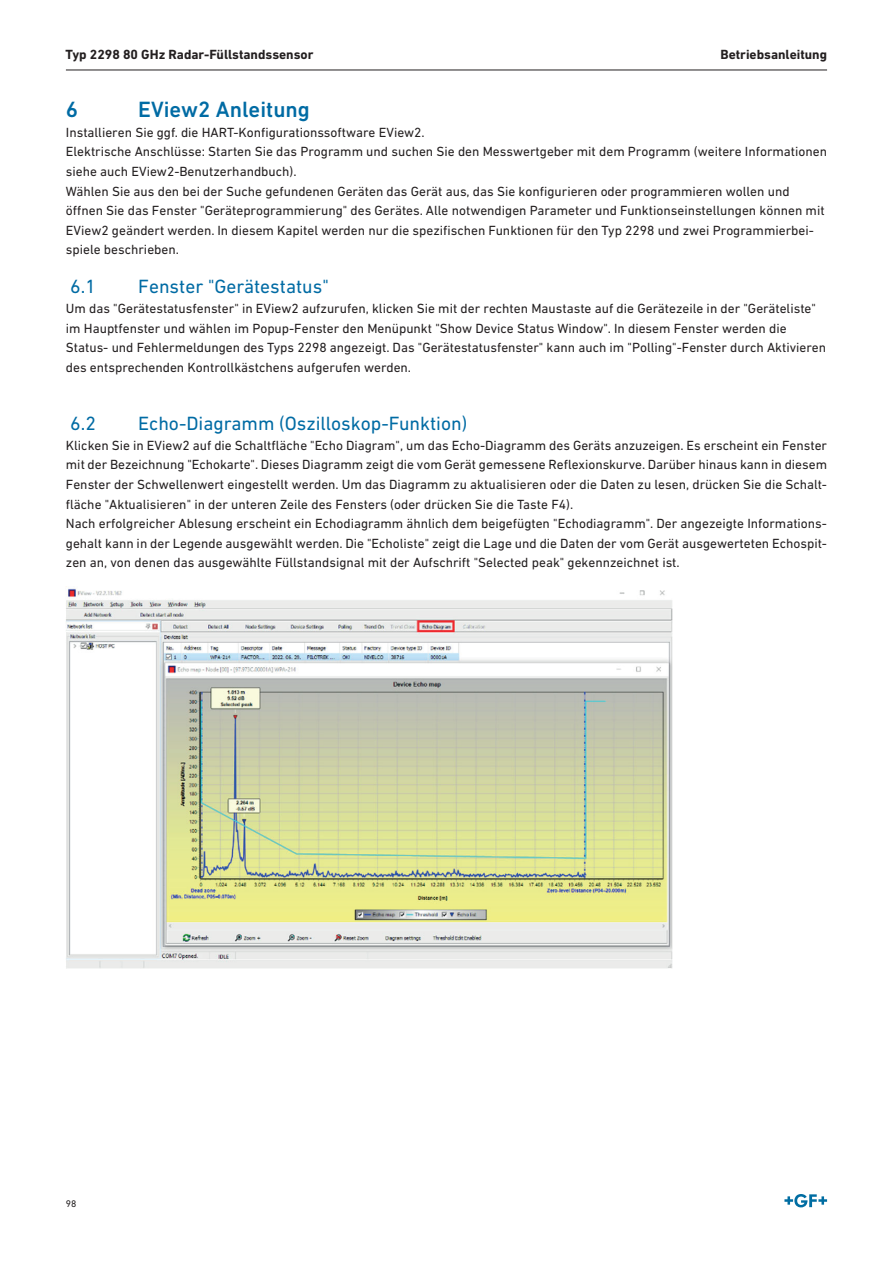
<style>
.page{position:relative;width:893px;height:1263px;background:#fff}
.page>*{position:absolute;margin:0;border:0;box-sizing:border-box;transform-origin:0 0}
.t1{font:500 22.5px "DIN Next W1 G";color:#006ba4}
.t2{font:19.5px "DIN Next W1 G";color:#006ba4}
.Copy-Text-9pt-Black{font:13.5px/19.5px "DIN Next W1 G";color:#231f20}
.t3{font:700 13.5px "DIN Next W1 G";color:#231f20}
.t4{font:9.75px "DIN Next W1 G";color:#231f20}
</style>
<div class="page">
<svg style="left:784px;top:1194px;width:43px;height:13px"></svg>
<hr style="left:66px;top:70px;width:761px;height:1px;background:#231f20">
<img style="left:66px;top:588px;width:606px;height:380px">
<p class="t3" style="left:66px;top:46px;width:249px">Typ 2298 80 GHz Radar-Füllstandssensor</p>
<p class="t3" style="left:720px;top:46px;width:108px">Betriebsanleitung</p>
<p class="t1" style="left:66px;top:97px;width:14px">6</p>
<p class="t1" style="left:138px;top:97px;width:173px">EView2 Anleitung</p>
<p class="Copy-Text-9pt-Black" style="left:66px;top:122px;width:360px">Installieren Sie ggf. die HART-Konfigurationssoftware EView2.</p>
<p class="Copy-Text-9pt-Black" style="left:66px;top:142px;width:763px">Elektrische Anschlüsse: Starten Sie das Programm und suchen Sie den Messwertgeber mit dem Programm (weitere Informationen siehe auch EView2-Benutzerhandbuch).</p>
<p class="Copy-Text-9pt-Black" style="left:66px;top:181px;width:760px">Wählen Sie aus den bei der Suche gefundenen Geräten das Gerät aus, das Sie konfigurieren oder programmieren wollen und öffnen Sie das Fenster "Geräteprogrammierung" des Gerätes. Alle notwendigen Parameter und Funktionseinstellungen können mit EView2 geändert werden. In diesem Kapitel werden nur die spezifischen Funktionen für den Typ 2298 und zwei Programmierbei&shy;spiele beschrieben.</p>
<p class="t2" style="left:70px;top:276px;width:27px">6.1</p>
<p class="t2" style="left:138px;top:276px;width:192px">Fenster "Gerätestatus"</p>
<p class="Copy-Text-9pt-Black" style="left:66px;top:298px;width:762px">Um das "Gerätestatusfenster" in EView2 aufzurufen, klicken Sie mit der rechten Maustaste auf die Gerätezeile in der "Geräteliste" im Hauptfenster und wählen im Popup-Fenster den Menüpunkt "Show Device Status Window". In diesem Fenster werden die Status- und Fehlermeldungen des Typs 2298 angezeigt. Das "Gerätestatusfenster" kann auch im "Polling"-Fenster durch Aktivieren des entsprechenden Kontrollkästchens aufgerufen werden.</p>
<p class="t2" style="left:70px;top:412px;width:27px">6.2</p>
<p class="t2" style="left:138px;top:412px;width:331px">Echo-Diagramm (Oszilloskop-Funktion)</p>
<p class="Copy-Text-9pt-Black" style="left:66px;top:435px;width:763px;text-align:justify">Klicken Sie in EView2 auf die Schaltfläche "Echo Diagram", um das Echo-Diagramm des Geräts anzuzeigen. Es erscheint ein Fenster mit der Bezeichnung "Echokarte". Dieses Diagramm zeigt die vom Gerät gemessene Reflexionskurve. Darüber hinaus kann in diesem Fenster der Schwellenwert eingestellt werden. Um das Diagramm zu aktualisieren oder die Daten zu lesen, drücken Sie die Schalt&shy;fläche "Aktualisieren" in der unteren Zeile des Fensters (oder drücken Sie die Taste F4).</p>
<p class="Copy-Text-9pt-Black" style="left:66px;top:514px;width:763px;text-align:justify">Nach erfolgreicher Ablesung erscheint ein Echodiagramm ähnlich dem beigefügten "Echodiagramm". Der angezeigte Informations&shy;gehalt kann in der Legende ausgewählt werden. Die "Echoliste" zeigt die Lage und die Daten der vom Gerät ausgewerteten Echospit&shy;zen an, von denen das ausgewählte Füllstandsignal mit der Aufschrift "Selected peak" gekennzeichnet ist.</p>
<p class="t4" style="left:66px;top:1197px;width:12px">98</p>
</div>
